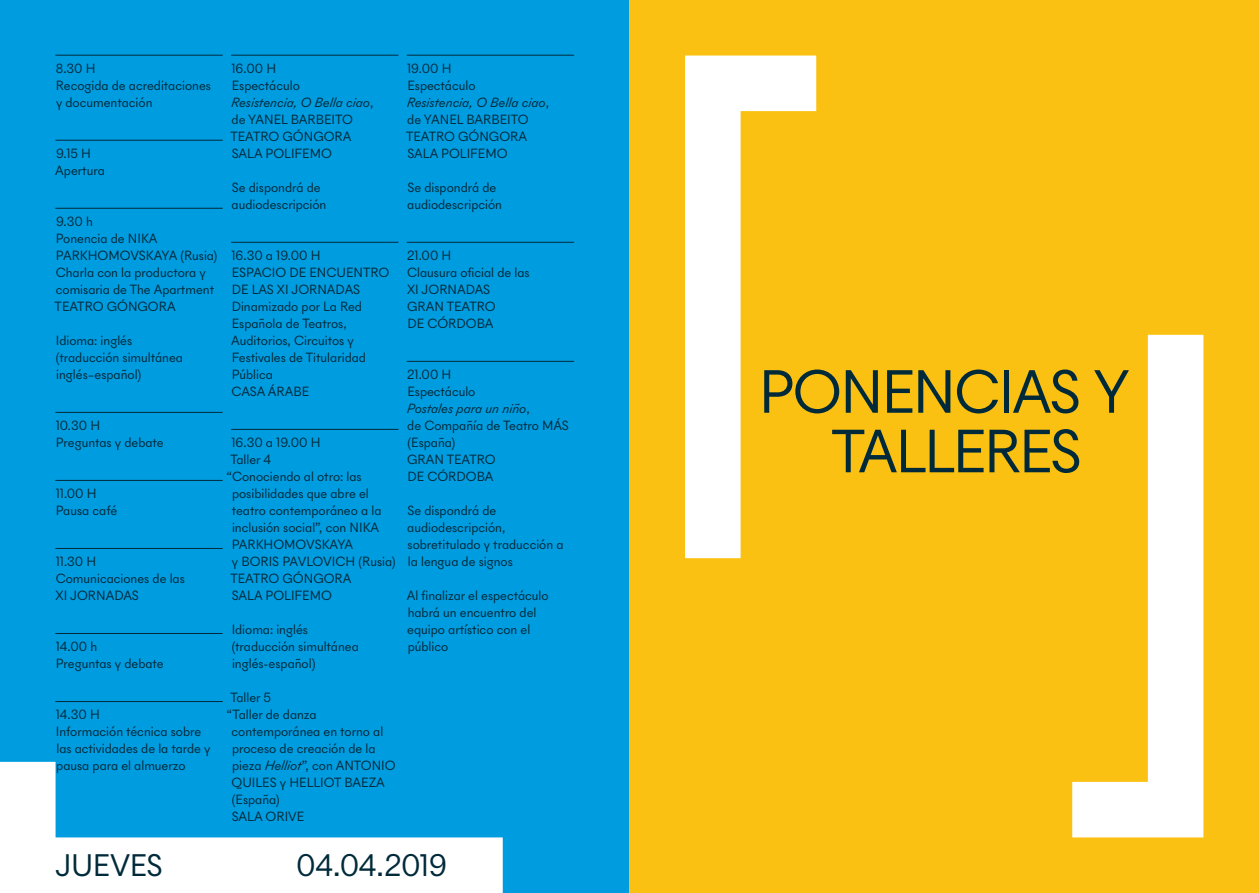
<style>
.page{position:relative;width:1259px;height:893px;background:#fff}
.page>*{position:absolute;margin:0;border:0;box-sizing:border-box;transform-origin:0 0}
.t1{font:61.5px/59.6px "New Paris Skyline";letter-spacing:-.035em;color:#002a3a;text-align:center}
.t2{font:31.5px "New Paris Skyline";letter-spacing:-.015em;color:#002a3a}
.t3{font:13.5px/17px "New Paris Skyline";color:#002a3a}
.s1{font-style:italic}
</style>
<div class="page">
<div style="left:0;top:0;width:629px;height:893px;background:#009ce0"></div>
<svg style="left:0;top:762px;width:503px;height:131px"></svg>
<hr style="left:407px;top:55px;width:167px;height:1px;background:#002a3a">
<hr style="left:407px;top:242px;width:167px;height:1px;background:#002a3a">
<hr style="left:407px;top:361px;width:167px;height:1px;background:#002a3a">
<hr style="left:231px;top:55px;width:167px;height:1px;background:#002a3a">
<hr style="left:231px;top:242px;width:167px;height:1px;background:#002a3a">
<hr style="left:231px;top:429px;width:167px;height:1px;background:#002a3a">
<hr style="left:55px;top:55px;width:168px;height:1px;background:#002a3a">
<hr style="left:55px;top:140px;width:168px;height:1px;background:#002a3a">
<hr style="left:55px;top:208px;width:168px;height:1px;background:#002a3a">
<hr style="left:55px;top:412px;width:168px;height:1px;background:#002a3a">
<hr style="left:55px;top:480px;width:168px;height:1px;background:#002a3a">
<hr style="left:55px;top:548px;width:168px;height:1px;background:#002a3a">
<hr style="left:55px;top:633px;width:168px;height:1px;background:#002a3a">
<hr style="left:55px;top:701px;width:168px;height:1px;background:#002a3a">
<div style="left:629px;top:0;width:630px;height:893px;background:#fbc112"></div>
<svg style="left:1072px;top:335px;width:131px;height:502px"></svg>
<svg style="left:685px;top:56px;width:131px;height:502px"></svg>
<p class="t3" style="left:56px;top:59px;width:157px">8.30 H<br>Recogida de acreditaciones y documentación</p>
<p class="t3" style="left:55px;top:144px;width:51px">9.15 H<br>Apertura</p>
<p class="t3" style="left:55px;top:212px;width:164px">9.30 h<br>Ponencia de NIKA<br>PARKHOMOVSKAYA (Rusia)<br>Charla con la productora y comisaria de The Apartment<br>TEATRO GÓNGORA</p>
<p class="t3" style="left:56px;top:332px;width:129px">Idioma: inglés (traducción simultánea inglés–español)</p>
<p class="t3" style="left:56px;top:417px;width:110px">10.30 H<br>Preguntas y debate</p>
<p class="t3" style="left:56px;top:485px;width:63px">11.00 H<br>Pausa café</p>
<p class="t3" style="left:56px;top:553px;width:131px">11.30 H<br>Comunicaciones de las<br>XI JORNADAS</p>
<p class="t3" style="left:56px;top:638px;width:110px">14.00 h<br>Preguntas y debate</p>
<p class="t3" style="left:56px;top:706px;width:156px">14.30 H<br>Información técnica sobre las actividades de la tarde y pausa para el almuerzo</p>
<p class="t3" style="left:230px;top:59px;width:144px">16.00 H<br>Espectáculo<br><span class="s1">Resistencia, O Bella ciao</span>, de YANEL BARBEITO<br>TEATRO GÓNGORA<br>SALA POLIFEMO</p>
<p class="t3" style="left:232px;top:178px;width:96px">Se dispondrá de audiodescripción</p>
<p class="t3" style="left:231px;top:246px;width:160px">16.30 a 19.00 H<br>ESPACIO DE ENCUENTRO<br>DE LAS XI JORNADAS<br>Dinamizado por La Red<br>Española de Teatros,<br>Auditorios, Circuitos y<br>Festivales de Titularidad<br>Pública<br>CASA ÁRABE</p>
<p class="t3" style="left:231px;top:434px;width:91px">16.30 a 19.00 H</p>
<p class="t3" style="left:230px;top:451px;width:42px">Taller 4</p>
<p class="t3" style="left:226px;top:468px;width:137px">“Conociendo al otro: las</p>
<p class="t3" style="left:232px;top:485px;width:138px">posibilidades que abre el</p>
<p class="t3" style="left:232px;top:502px;width:151px">teatro contemporáneo a la</p>
<p class="t3" style="left:232px;top:519px;width:149px">inclusión social”, con NIKA</p>
<p class="t3" style="left:232px;top:536px;width:123px">PARKHOMOVSKAYA</p>
<p class="t3" style="left:232px;top:553px;width:165px">y BORIS PAVLOVICH (Rusia)</p>
<p class="t3" style="left:230px;top:570px;width:123px">TEATRO GÓNGORA</p>
<p class="t3" style="left:232px;top:587px;width:102px">SALA POLIFEMO</p>
<p class="t3" style="left:232px;top:621px;width:129px">Idioma: inglés (traducción simultánea inglés-español)</p>
<p class="t3" style="left:230px;top:689px;width:42px">Taller 5</p>
<p class="t3" style="left:226px;top:706px;width:92px">“Taller de danza</p>
<p class="t3" style="left:232px;top:723px;width:153px">contemporánea en torno al</p>
<p class="t3" style="left:232px;top:740px;width:145px">proceso de creación de la</p>
<p class="t3" style="left:232px;top:757px;width:165px">pieza <span class="s1">Helliot</span>”, con ANTONIO</p>
<p class="t3" style="left:231px;top:774px;width:155px">QUILES y HELLIOT BAEZA</p>
<p class="t3" style="left:232px;top:791px;width:49px">(España)</p>
<p class="t3" style="left:232px;top:808px;width:74px">SALA ORIVE</p>
<p class="t3" style="left:406px;top:59px;width:144px">19.00 H<br>Espectáculo<br><span class="s1">Resistencia, O Bella ciao</span>, de YANEL BARBEITO<br>TEATRO GÓNGORA<br>SALA POLIFEMO</p>
<p class="t3" style="left:407px;top:178px;width:96px">Se dispondrá de audiodescripción</p>
<p class="t3" style="left:407px;top:246px;width:124px">21.00 H<br>Clausura oficial de las<br>XI JORNADAS<br>GRAN TEATRO<br>DE CÓRDOBA</p>
<p class="t3" style="left:407px;top:366px;width:164px">21.00 H<br>Espectáculo<br><span class="s1">Postales para un niño</span>,<br>de Compañía de Teatro MÁS (España)<br>GRAN TEATRO<br>DE CÓRDOBA</p>
<p class="t3" style="left:407px;top:502px;width:158px">Se dispondrá de audiodescripción, sobretitulado y traducción a la lengua de signos</p>
<p class="t3" style="left:407px;top:587px;width:143px">Al finalizar el espectáculo habrá un encuentro del equipo artístico con el público</p>
<h2 class="t2" style="left:56px;top:846px;width:109px">JUEVES</h2>
<h2 class="t2" style="left:296px;top:846px;width:153px">04.04.2019</h2>
<h1 class="t1" style="left:758px;top:362px;width:373px">PONENCIAS Y<br>TALLERES</h1>
</div>
